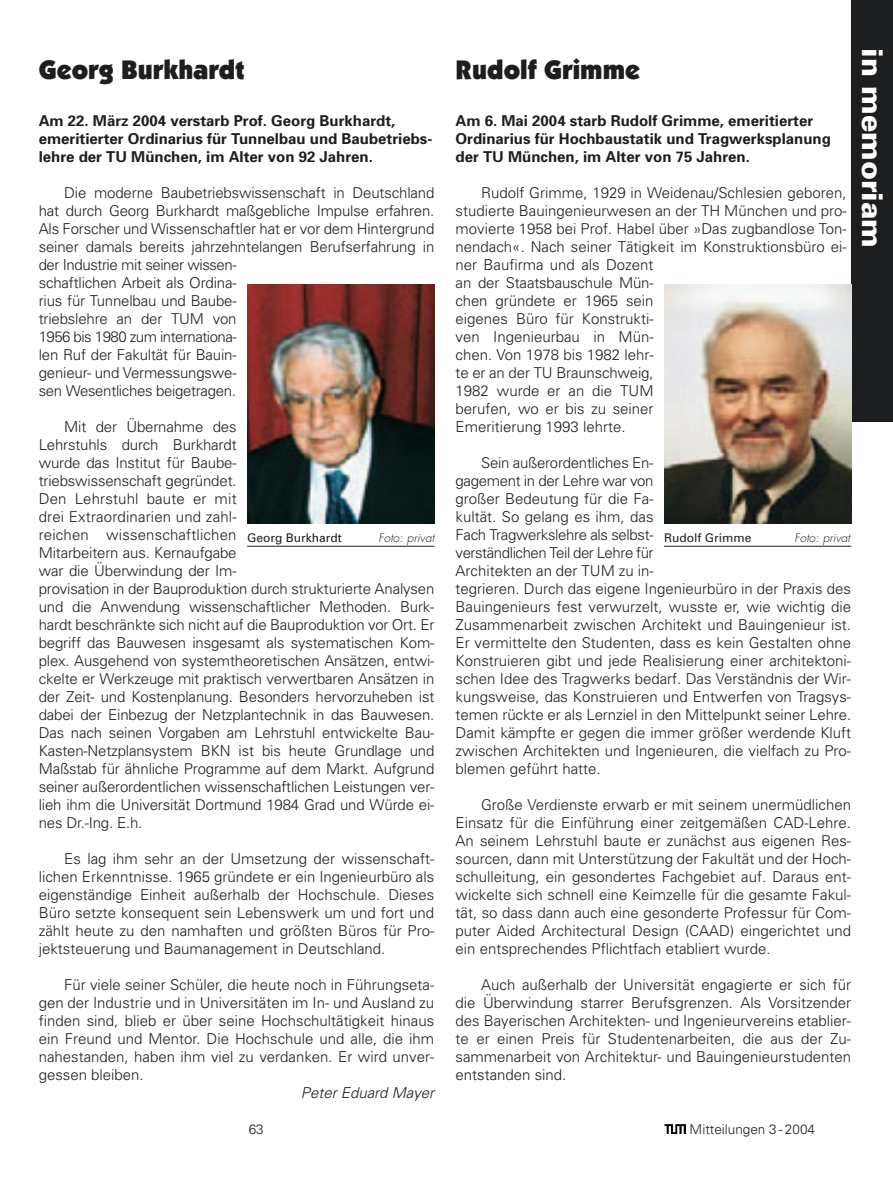
<style>
.page{position:relative;width:893px;height:1190px;background:#fff}
.page>*{position:absolute;margin:0;border:0;box-sizing:border-box;transform-origin:0 0}
.t1{font:900 28.5px "Univers";color:#fff}
.t2{font:900 27px "Itc Kabel";color:#1d1e1f}
.t3{font:300 15px/18px "Univers";letter-spacing:-.01em;color:#1d1e1f}
.t4{font:700 15px/18px "Univers";color:#1d1e1f}
.t5{font:italic 300 15px "Univers";color:#1d1e1f}
.t6{font:300 13.5px "Univers";color:#1d1e1f}
.t7{font:12px "Univers";color:#1d1e1f}
.t8{font:italic 300 12px "Futura";color:#1d1e1f}
</style>
<div class="page">
<div style="left:851px;top:0;width:41px;height:421px;background:#1d1e1f"></div>
<svg style="left:664px;top:1124px;width:22px;height:10px"></svg>
<img style="left:247px;top:285px;width:187px;height:238px">
<hr style="left:247px;top:546px;width:187px;height:1px;background:#1d1e1f">
<img style="left:664px;top:285px;width:187px;height:238px">
<hr style="left:664px;top:546px;width:187px;height:1px;background:#1d1e1f">
<h2 class="t2" style="left:455px;top:60px;width:186px">Rudolf Grimme</h2>
<p class="t4" style="left:455px;top:113px;width:377px">Am 6. Mai 2004 starb Rudolf Grimme, emeritierter<br>Ordinarius für Hochbaustatik und Tragwerksplanung der TU München, im Alter von 75 Jahren.</p>
<p class="t3" style="left:455px;top:185px;width:392px;text-indent:26px">Rudolf Grimme, 1929 in Weidenau/Schlesien geboren, studierte Bauingenieurwesen an der TH München und pro&shy;movierte 1958 bei Prof. Habel über »Das zugbandlose Ton&shy;nendach«. Nach seiner Tätigkeit im Konstruktionsbüro ei&shy;ner Baufirma und als Dozent<br>an der Staatsbauschule Mün-<br>chen gründete er 1965 sein<br>eigenes Büro für Konstrukti-<br>ven Ingenieurbau in Mün-<br>chen. Von 1978 bis 1982 lehr-<br>te er an der TU Braunschweig,<br>1982 wurde er an die TUM<br>berufen, wo er bis zu seiner<br>Emeritierung 1993 lehrte.</p>
<p class="t3" style="left:455px;top:455px;width:397px;text-indent:26px">Sein außerordentliches En-<br>gagement in der Lehre war von<br>großer Bedeutung für die Fa-<br>kultät. So gelang es ihm, das<br>Fach Tragwerkslehre als selbst-<br>verständlichen Teil der Lehre für<br>Architekten an der TUM zu in-<br>tegrieren. Durch das eigene Ingenieurbüro in der Praxis des Bauingenieurs fest verwurzelt, wusste er, wie wichtig die Zusammenarbeit zwischen Architekt und Bauingenieur ist.<br>Er vermittelte den Studenten, dass es kein Gestalten ohne Konstruieren gibt und jede Realisierung einer architektoni&shy;schen Idee des Tragwerks bedarf. Das Verständnis der Wir&shy;kungsweise, das Konstruieren und Entwerfen von Tragsys&shy;temen rückte er als Lernziel in den Mittelpunkt seiner Lehre.<br>Damit kämpfte er gegen die immer größer werdende Kluft zwischen Architekten und Ingenieuren, die vielfach zu Pro&shy;blemen geführt hatte.</p>
<p class="t3" style="left:455px;top:797px;width:397px;text-align:justify;text-indent:26px">Große Verdienste erwarb er mit seinem unermüdlichen Einsatz für die Einführung einer zeitgemäßen CAD-Lehre.<br>An seinem Lehrstuhl baute er zunächst aus eigenen Res&shy;sourcen, dann mit Unterstützung der Fakultät und der Hoch&shy;schulleitung, ein gesondertes Fachgebiet auf. Daraus ent&shy;wickelte sich schnell eine Keimzelle für die gesamte Fakul&shy;tät, so dass dann auch eine gesonderte Professur für Com&shy;puter Aided Architectural Design (CAAD) eingerichtet und ein entsprechendes Pflichtfach etabliert wurde.</p>
<p class="t3" style="left:455px;top:977px;width:397px;text-align:justify;text-indent:26px">Auch außerhalb der Universität engagierte er sich für die Überwindung starrer Berufsgrenzen. Als Vorsitzender des Bayerischen Architekten- und Ingenieurvereins etablier&shy;te er einen Preis für Studentenarbeiten, die aus der Zu&shy;sammenarbeit von Architektur- und Bauingenieurstudenten entstanden sind.</p>
<h2 class="t2" style="left:39px;top:60px;width:207px">Georg Burkhardt</h2>
<p class="t4" style="left:39px;top:113px;width:395px">Am 22. März 2004 verstarb Prof. Georg Burkhardt, emeritierter Ordinarius für Tunnelbau und Baubetriebs&shy;lehre der TU München, im Alter von 92 Jahren.</p>
<p class="t3" style="left:39px;top:185px;width:397px;text-indent:26px">Die moderne Baubetriebswissenschaft in Deutschland hat durch Georg Burkhardt maßgebliche Impulse erfahren.<br>Als Forscher und Wissenschaftler hat er vor dem Hintergrund seiner damals bereits jahrzehntelangen Berufserfahrung in der Industrie mit seiner wissen-<br>schaftlichen Arbeit als Ordina-<br>rius für Tunnelbau und Baube-<br>triebslehre an der TUM von<br>1956 bis 1980 zum internationa-<br>len Ruf der Fakultät für Bauin-<br>genieur- und Vermessungswe-<br>sen Wesentliches beigetragen.</p>
<p class="t3" style="left:39px;top:419px;width:397px;text-indent:26px">Mit der Übernahme des<br>Lehrstuhls durch Burkhardt<br>wurde das Institut für Baube-<br>triebswissenschaft gegründet.<br>Den Lehrstuhl baute er mit<br>drei Extraordinarien und zahl-<br>reichen wissenschaftlichen<br>Mitarbeitern aus. Kernaufgabe<br>war die Überwindung der Im-<br>provisation in der Bauproduktion durch strukturierte Analysen und die Anwendung wissenschaftlicher Methoden. Burk&shy;hardt beschränkte sich nicht auf die Bauproduktion vor Ort. Er begriff das Bauwesen insgesamt als systematischen Kom&shy;plex. Ausgehend von systemtheoretischen Ansätzen, entwi&shy;ckelte er Werkzeuge mit praktisch verwertbaren Ansätzen in der Zeit- und Kostenplanung. Besonders hervorzuheben ist dabei der Einbezug der Netzplantechnik in das Bauwesen.<br>Das nach seinen Vorgaben am Lehrstuhl entwickelte Bau-Kasten-Netzplansystem BKN ist bis heute Grundlage und Maßstab für ähnliche Programme auf dem Markt. Aufgrund seiner außerordentlichen wissenschaftlichen Leistungen ver&shy;lieh ihm die Universität Dortmund 1984 Grad und Würde ei&shy;nes Dr.-Ing. E.h.</p>
<p class="t3" style="left:39px;top:851px;width:397px;text-align:justify;text-indent:26px">Es lag ihm sehr an der Umsetzung der wissenschaft&shy;lichen Erkenntnisse. 1965 gründete er ein Ingenieurbüro als eigenständige Einheit außerhalb der Hochschule. Dieses Büro setzte konsequent sein Lebenswerk um und fort und zählt heute zu den namhaften und größten Büros für Pro&shy;jektsteuerung und Baumanagement in Deutschland.</p>
<p class="t3" style="left:39px;top:977px;width:397px;text-align:justify;text-indent:26px">Für viele seiner Schüler, die heute noch in Führungseta&shy;gen der Industrie und in Universitäten im In- und Ausland zu finden sind, blieb er über seine Hochschultätigkeit hinaus ein Freund und Mentor. Die Hochschule und alle, die ihm nahestanden, haben ihm viel zu verdanken. Er wird unver&shy;gessen bleiben.</p>
<p class="t5" style="left:301px;top:1087px;width:135px">Peter Eduard Mayer</p>
<p class="t7" style="left:247px;top:533px;width:96px">Georg Burkhardt</p>
<p class="t8" style="left:378px;top:532px;width:57px">Foto: privat</p>
<p class="t7" style="left:664px;top:533px;width:89px">Rudolf Grimme</p>
<p class="t8" style="left:794px;top:532px;width:57px">Foto: privat</p>
<p class="t6" style="left:249px;top:1124px;width:17px">63</p>
<p class="t6" style="left:689px;top:1124px;width:127px">Mitteilungen 3 - 2004</p>
<h1 class="t1" style="left:882px;top:48px;width:201px;rotate:90deg">in memoriam</h1>
</div>
